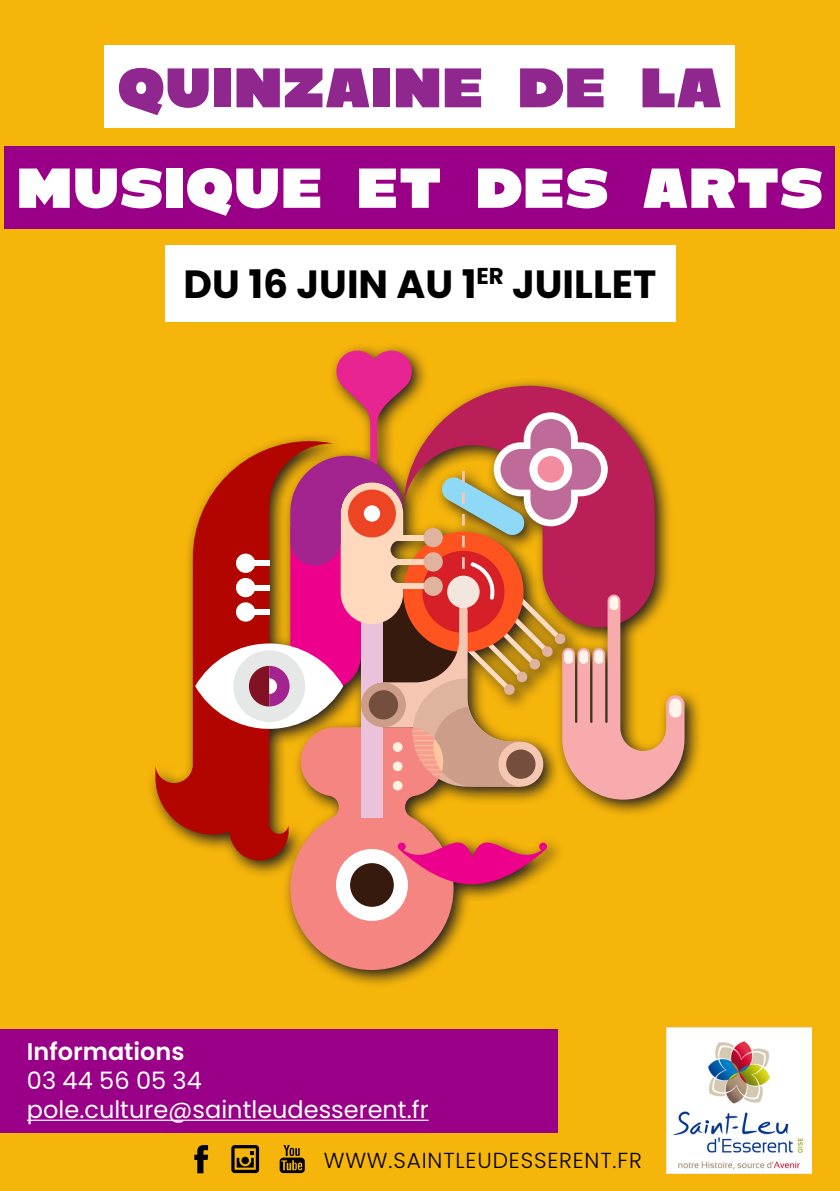
<style>
.page{position:relative;width:840px;height:1191px;background:#fff}
.page>*{position:absolute;margin:0;border:0;box-sizing:border-box;transform-origin:0 0}
.t1{font:56.2px "C800";color:#fff}
.t2{font:55.6px "C800";color:#8f278f}
.t3{font:39.4px "Poppins";color:#000001}
.t4{font:24px "Poppins";color:#fff}
.t5{font:600 24px "Poppins";color:#fff}
.t6{font:300 21.8px "Poppins";letter-spacing:.04em;color:#000}
</style>
<div class="page">
<div style="left:0;top:0;width:839px;height:1191px;background:#f6b50a"></div>
<div style="left:165px;top:245px;width:509px;height:76px;background:#fff"></div>
<div style="left:0;top:1029px;width:557px;height:103px;background:#990087"></div>
<hr style="left:27px;top:1119px;width:401px;height:1px;background:#fff">
<img style="left:666px;top:1028px;width:145px;height:145px">
<svg style="left:150px;top:346px;width:550px;height:639px"></svg>
<svg style="left:155px;top:441px;width:74px;height:393px"></svg>
<svg style="left:195px;top:643px;width:148px;height:86px;background:#ebc0be"></svg>
<div style="left:223px;top:683px;width:92px;height:5px;background:#fff;border-radius:3px"></div>
<svg style="left:229px;top:348px;width:455px;height:622px"></svg>
<svg style="left:194px;top:1145px;width:14px;height:28px"></svg>
<svg style="left:279px;top:1145px;width:25px;height:28px"></svg>
<svg style="left:231px;top:1145px;width:28px;height:28px"></svg>
<div style="left:5px;top:146px;width:829px;height:82px;background:#990087"></div>
<div style="left:104px;top:45px;width:630px;height:83px;background:#fff"></div>
<p class="t2" style="left:117px;top:63px;width:605px">QUINZAINE DE LA</p>
<p class="t1" style="left:16px;top:163px;width:807px">MUSIQUE ET DES ARTS</p>
<p class="t3" style="left:183px;top:261px;width:474px">DU 16 JUIN AU 1<sup>ER</sup> JUILLET</p>
<p class="t5" style="left:27px;top:1038px;width:159px">Informations</p>
<p class="t4" style="left:27px;top:1066px;width:176px">03 44 56 05 34</p>
<p class="t4" style="left:27px;top:1095px;width:403px">pole.culture@saintleudesserent.fr</p>
<p class="t6" style="left:323px;top:1147px;width:319px">WWW.SAINTLEUDESSERENT.FR</p>
</div>
